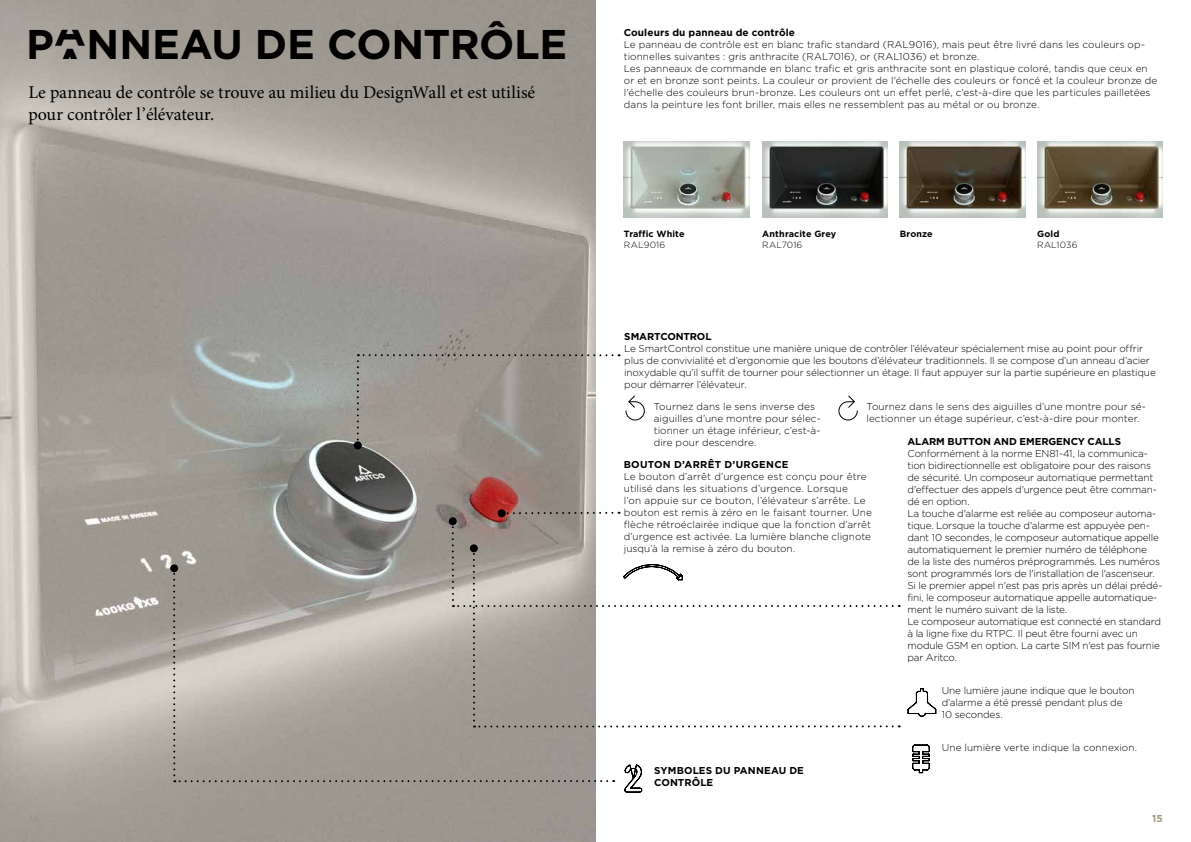
<style>
.page{position:relative;width:1191px;height:842px;background:#fff}
.page>*{position:absolute;margin:0;border:0;box-sizing:border-box;transform-origin:0 0}
.t1{font:700 41.5px "Gotham";letter-spacing:-.01em;color:#000}
.t2{font:18px/21.6px "Minion Pro";letter-spacing:-.005em;color:#000}
.t3{font:300 10px/12px "Gotham";letter-spacing:-.01em;color:#000}
.t4{font:300 10px/12px "Gotham";letter-spacing:.01em;color:#000}
.t5{font:700 10px/12px "Gotham";letter-spacing:.005em;color:#000}
.t6{font:700 10px "Gotham";letter-spacing:.025em;color:#000}
.t7{font:700 10px "Gotham";color:#a59483}
.t8{font:700 9px "Gotham";letter-spacing:.015em;color:#000}
.t9{font:300 9px "Gotham";letter-spacing:.015em;color:#000}
.s1{font-family:"Aritco Letter Lift"}
</style>
<div class="page">
<img style="left:0;top:0;width:595px;height:842px">
<div style="left:170px;top:564px;width:8px;height:8px;background:#000;border-radius:50%"></div>
<svg style="left:173px;top:511px;width:719px;height:282px"></svg>
<svg style="left:625px;top:395px;width:20px;height:26px"></svg>
<svg style="left:838px;top:395px;width:20px;height:26px"></svg>
<svg style="left:357px;top:354px;width:255px;height:92px"></svg>
<div style="left:354px;top:441px;width:8px;height:8px;background:#000;border-radius:50%"></div>
<img style="left:762px;top:142px;width:125px;height:75px">
<img style="left:899px;top:142px;width:126px;height:75px">
<img style="left:1037px;top:142px;width:125px;height:75px">
<img style="left:624px;top:142px;width:125px;height:75px">
<svg style="left:912px;top:744px;width:18px;height:29px"></svg>
<svg style="left:907px;top:688px;width:29px;height:29px"></svg>
<h1 class="t1" style="left:26px;top:21px;width:542px">P<span class="s1">A</span>NNEAU DE CONTRÔLE</h1>
<h2 class="t2" style="left:28px;top:83px;width:508px">Le panneau de contrôle se trouve au milieu du DesignWall et est utilisé pour contrôler l’élévateur.</h2>
<p class="t5" style="left:624px;top:27px;width:173px">Couleurs du panneau de contrôle</p>
<p class="t3" style="left:624px;top:39px;width:535px">Le panneau de contrôle est en blanc trafic standard (RAL9016), mais peut être livré dans les couleurs op&shy;tionnelles suivantes : gris anthracite (RAL7016), or (RAL1036) et bronze.<br>Les panneaux de commande en blanc trafic et gris anthracite sont en plastique coloré, tandis que ceux en or et en bronze sont peints. La couleur or provient de l'échelle des couleurs or foncé et la couleur bronze de l'échelle des couleurs brun-bronze. Les couleurs ont un effet perlé, c'est-à-dire que les particules pailletées dans la peinture les font briller, mais elles ne ressemblent pas au métal or ou bronze.</p>
<p class="t8" style="left:624px;top:229px;width:62px">Traffic White</p>
<p class="t9" style="left:624px;top:240px;width:43px">RAL9016</p>
<p class="t8" style="left:762px;top:229px;width:76px">Anthracite Grey</p>
<p class="t9" style="left:762px;top:240px;width:42px">RAL7016</p>
<p class="t8" style="left:899px;top:229px;width:35px">Bronze</p>
<p class="t8" style="left:1037px;top:229px;width:24px">Gold</p>
<p class="t9" style="left:1037px;top:240px;width:42px">RAL1036</p>
<p class="t5" style="left:624px;top:330px;width:89px">SMARTCONTROL</p>
<p class="t3" style="left:624px;top:342px;width:533px">Le SmartControl constitue une manière unique de contrôler l’élévateur spécialement mise au point pour offrir plus de convivialité et d’ergonomie que les boutons d’élévateur traditionnels. Il se compose d’un anneau d’acier inoxydable qu’il suffit de tourner pour sélectionner un étage. Il faut appuyer sur la partie supérieure en plastique pour démarrer l’élévateur.</p>
<p class="t3" style="left:654px;top:400px;width:169px">Tournez dans le sens inverse des aiguilles d’une montre pour sélec&shy;tionner un étage inférieur, c’est-à&shy;dire pour descendre.</p>
<p class="t3" style="left:866px;top:400px;width:281px">Tournez dans le sens des aiguilles d’une montre pour sé&shy;lectionner un étage supérieur, c’est-à-dire pour monter.</p>
<p class="t5" style="left:907px;top:435px;width:215px">ALARM BUTTON AND EMERGENCY CALLS</p>
<p class="t3" style="left:907px;top:447px;width:256px">Conformément à la norme EN81-41, la communica&shy;tion bidirectionnelle est obligatoire pour des raisons de sécurité. Un composeur automatique permettant d'effectuer des appels d'urgence peut être comman&shy;dé en option.<br>La touche d'alarme est reliée au composeur automa&shy;tique. Lorsque la touche d'alarme est appuyée pen&shy;dant 10 secondes, le composeur automatique appelle automatiquement le premier numéro de téléphone<br>de la liste des numéros préprogrammés. Les numéros sont programmés lors de l'installation de l'ascenseur.<br>Si le premier appel n'est pas pris après un délai prédé&shy;fini, le composeur automatique appelle automatique&shy;ment le numéro suivant de la liste.<br>Le composeur automatique est connecté en standard à la ligne fixe du RTPC. Il peut être fourni avec un module GSM en option. La carte SIM n'est pas fournie par Aritco.</p>
<p class="t6" style="left:624px;top:459px;width:166px">BOUTON D’ARRÊT D’URGENCE</p>
<p class="t4" style="left:624px;top:470px;width:249px">Le bouton d’arrêt d’urgence est conçu pour être utilisé dans les situations d’urgence. Lorsque<br>l’on appuie sur ce bouton, l’élévateur s’arrête. Le bouton est remis à zéro en le faisant tourner. Une flèche rétroéclairée indique que la fonction d’arrêt d’urgence est activée. La lumière blanche clignote jusqu’à la remise à zéro du bouton.</p>
<p class="t5" style="left:654px;top:764px;width:151px">SYMBOLES DU PANNEAU DE<br>CONTRÔLE</p>
<p class="t3" style="left:941px;top:685px;width:194px">Une lumière jaune indique que le bouton d’alarme a été pressé pendant plus de<br>10 secondes.</p>
<p class="t3" style="left:941px;top:742px;width:197px">Une lumière verte indique la connexion.</p>
<p class="t7" style="left:1152px;top:812px;width:12px">15</p>
</div>
